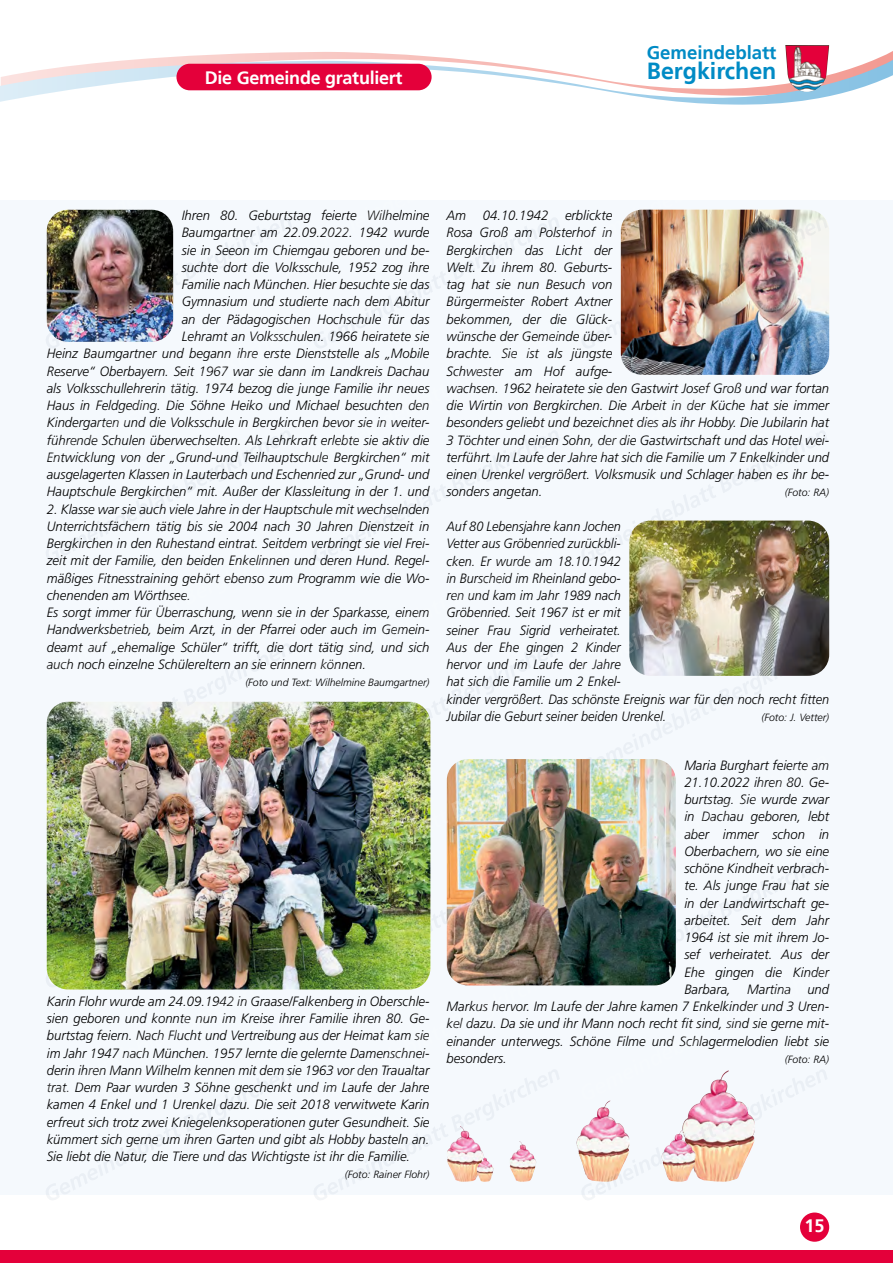
<style>
.page{position:relative;width:893px;height:1263px;background:#fff}
.page>*{position:absolute;margin:0;border:0;box-sizing:border-box;transform-origin:0 0}
.t1{font:700 23.25px "Frutiger";color:#008bc5}
.t2{font:700 18.6px "Frutiger";letter-spacing:-.005em;color:#008bc5}
.t3{font:700 18px "Frutiger";letter-spacing:-.015em;color:#fff}
._03_grundtext_BK{font:italic 300 13.5px/17.2px "Frutiger";color:#000;text-align:justify}
._03_grundtext_BK-2{font:italic 300 13.5px/17.2px "Frutiger";color:#000;scale:.94 1}
._03_grundtext_BK-3{font:italic 300 10.5px "Frutiger";color:#000}
</style>
<div class="page">
<svg style="left:0;top:53px;width:893px;height:52px"></svg>
<div style="left:0;top:1250px;width:893px;height:13px;background:#e4003a"></div>
<div style="left:800px;top:1212px;width:29px;height:30px;background:#e4003a;border-radius:50%"></div>
<div style="left:176px;top:64px;width:256px;height:26px;background:#e4003a;border-radius:13px"></div>
<img style="left:785px;top:45px;width:44px;height:47px">
<div style="left:0;top:201px;width:893px;height:994px;background:#f5f9fd"></div>
<img style="left:560px;top:759px;width:20px;height:226px">
<img style="left:292px;top:702px;width:20px;height:287px">
<img style="left:46px;top:209px;width:246px;height:991px">
<img style="left:312px;top:218px;width:248px;height:982px">
<img style="left:580px;top:209px;width:248px;height:991px">
<h3 class="t3" style="left:205px;top:70px;width:199px">Die Gemeinde gratuliert</h3>
<h2 class="t2" style="left:647px;top:44px;width:131px">Gemeindeblatt</h2>
<h1 class="t1" style="left:647px;top:60px;width:131px">Bergkirchen</h1>
<p class="_03_grundtext_BK" style="left:47px;top:207px;width:384px;text-align:right">Ihren 80. Geburtstag feierte Wilhelmine<br>Baumgartner am 22.09.2022. 1942 wurde<br>sie in Seeon im Chiemgau geboren und be-<br>suchte dort die Volksschule, 1952 zog ihre<br>Familie nach München. Hier besuchte sie das<br>Gymnasium und studierte nach dem Abitur<br>an der Pädagogischen Hochschule für das<br>Lehramt an Volksschulen. 1966 heiratete sie<br>Heinz Baumgartner und begann ihre erste Dienststelle als „Mobile Reserve“ Oberbayern. Seit 1967 war sie dann im Landkreis Dachau als Volksschullehrerin tätig. 1974 bezog die junge Familie ihr neues Haus in Feldgeding. Die Söhne Heiko und Michael besuchten den Kindergarten und die Volksschule in Bergkirchen bevor sie in weiter&shy;führende Schulen überwechselten. Als Lehrkraft erlebte sie aktiv die Entwicklung von der „Grund-und Teilhauptschule Bergkirchen“ mit ausgelagerten Klassen in Lauterbach und Eschenried zur „Grund- und Hauptschule Bergkirchen“ mit. Außer der Klassleitung in der 1. und</p>
<p class="_03_grundtext_BK" style="left:47px;top:500px;width:384px">2. Klasse war sie auch viele Jahre in der Hauptschule mit wechselnden Unterrichtsfächern tätig bis sie 2004 nach 30 Jahren Dienstzeit in Bergkirchen in den Ruhestand eintrat. Seitdem verbringt sie viel Frei&shy;zeit mit der Familie, den beiden Enkelinnen und deren Hund. Regel&shy;mäßiges Fitnesstraining gehört ebenso zum Programm wie die Wo&shy;chenenden am Wörthsee.</p>
<p class="_03_grundtext_BK" style="left:47px;top:604px;width:384px">Es sorgt immer für Überraschung, wenn sie in der Sparkasse, einem Handwerksbetrieb, beim Arzt, in der Pfarrei oder auch im Gemein&shy;deamt auf „ehemalige Schüler“ trifft, die dort tätig sind, und sich auch noch einzelne Schülereltern an sie erinnern können.</p>
<p class="_03_grundtext_BK-3" style="left:245px;top:676px;width:186px">(Foto und Text: Wilhelmine Baumgartner)</p>
<p class="_03_grundtext_BK" style="left:47px;top:992px;width:384px">Karin Flohr wurde am 24.09.1942 in Graase/Falkenberg in Oberschle&shy;sien geboren und konnte nun im Kreise ihrer Familie ihren 80. Ge&shy;burtstag feiern. Nach Flucht und Vertreibung aus der Heimat kam sie im Jahr 1947 nach München. 1957 lernte die gelernte Damenschnei&shy;derin ihren Mann Wilhelm kennen mit dem sie 1963 vor den Traualtar trat. Dem Paar wurden 3 Söhne geschenkt und im Laufe der Jahre kamen 4 Enkel und 1 Urenkel dazu. Die seit 2018 verwitwete Karin erfreut sich trotz zwei Kniegelenksoperationen guter Gesundheit. Sie kümmert sich gerne um ihren Garten und gibt als Hobby basteln an.<br>Sie liebt die Natur, die Tiere und das Wichtigste ist ihr die Familie.</p>
<p class="_03_grundtext_BK-3" style="left:345px;top:1169px;width:86px">(Foto: Rainer Flohr)</p>
<p class="_03_grundtext_BK" style="left:446px;top:207px;width:384px;text-align:left">Am 04.10.1942 erblickte<br>Rosa Groß am Polsterhof in<br>Bergkirchen das Licht der<br>Welt. Zu ihrem 80. Geburts-<br>tag hat sie nun Besuch von<br>Bürgermeister Robert Axtner<br>bekommen, der die Glück-<br>wünsche der Gemeinde über-<br>brachte. Sie ist als jüngste<br>Schwester am Hof aufge-<br>wachsen. 1962 heiratete sie den Gastwirt Josef Groß und war fortan die Wirtin von Bergkirchen. Die Arbeit in der Küche hat sie immer besonders geliebt und bezeichnet dies als ihr Hobby. Die Jubilarin hat 3 Töchter und einen Sohn, der die Gastwirtschaft und das Hotel wei&shy;terführt. Im Laufe der Jahre hat sich die Familie um 7 Enkelkinder und einen Urenkel vergrößert. Volksmusik und Schlager haben es ihr be&shy;sonders angetan.</p>
<p class="_03_grundtext_BK-3" style="left:785px;top:487px;width:46px">(Foto: RA)</p>
<p class="_03_grundtext_BK-2" style="left:446px;top:518px;width:409px">Auf 80 Lebensjahre kann Jochen<br>Vetter aus Gröbenried zurückbli-<br>cken. Er wurde am 18.10.1942<br>in Burscheid im Rheinland gebo-<br>ren und kam im Jahr 1989 nach<br>Gröbenried. Seit 1967 ist er mit<br>seiner Frau Sigrid verheiratet.<br>Aus der Ehe gingen 2 Kinder<br>hervor und im Laufe der Jahre<br>hat sich die Familie um 2 Enkel-<br>kinder vergrößert. Das schönste Ereignis war für den noch recht fitten Jubilar die Geburt seiner beiden Urenkel.</p>
<p class="_03_grundtext_BK-3" style="left:761px;top:711px;width:69px">(Foto: J. Vetter)</p>
<p class="_03_grundtext_BK" style="left:684px;top:756px;width:146px">Maria Burghart feierte am</p>
<p class="_03_grundtext_BK" style="left:684px;top:773px;width:146px">21.10.2022 ihren 80. Ge-</p>
<p class="_03_grundtext_BK" style="left:684px;top:791px;width:146px">burtstag. Sie wurde zwar</p>
<p class="_03_grundtext_BK" style="left:684px;top:808px;width:146px">in Dachau geboren, lebt</p>
<p class="_03_grundtext_BK" style="left:684px;top:825px;width:146px">aber immer schon in</p>
<p class="_03_grundtext_BK" style="left:684px;top:842px;width:146px">Oberbachern, wo sie eine</p>
<p class="_03_grundtext_BK" style="left:684px;top:860px;width:146px">schöne Kindheit verbrach-</p>
<p class="_03_grundtext_BK" style="left:684px;top:877px;width:146px">te. Als junge Frau hat sie</p>
<p class="_03_grundtext_BK" style="left:684px;top:894px;width:146px">in der Landwirtschaft ge-</p>
<p class="_03_grundtext_BK" style="left:684px;top:911px;width:146px">arbeitet. Seit dem Jahr</p>
<p class="_03_grundtext_BK" style="left:684px;top:929px;width:146px">1964 ist sie mit ihrem Jo-</p>
<p class="_03_grundtext_BK" style="left:684px;top:946px;width:146px">sef verheiratet. Aus der</p>
<p class="_03_grundtext_BK" style="left:684px;top:963px;width:146px">Ehe gingen die Kinder</p>
<p class="_03_grundtext_BK" style="left:684px;top:980px;width:146px">Barbara, Martina und</p>
<p class="_03_grundtext_BK" style="left:446px;top:998px;width:384px">Markus hervor. Im Laufe der Jahre kamen 7 Enkelkinder und 3 Uren-</p>
<p class="_03_grundtext_BK" style="left:446px;top:1015px;width:384px">kel dazu. Da sie und ihr Mann noch recht fit sind, sind sie gerne mit-</p>
<p class="_03_grundtext_BK" style="left:446px;top:1032px;width:384px">einander unterwegs. Schöne Filme und Schlagermelodien liebt sie</p>
<p class="_03_grundtext_BK" style="left:446px;top:1049px;width:62px">besonders.</p>
<p class="_03_grundtext_BK-3" style="left:785px;top:1053px;width:46px">(Foto: RA)</p>
<h3 class="t3" style="left:805px;top:1218px;width:22px">15</h3>
</div>
